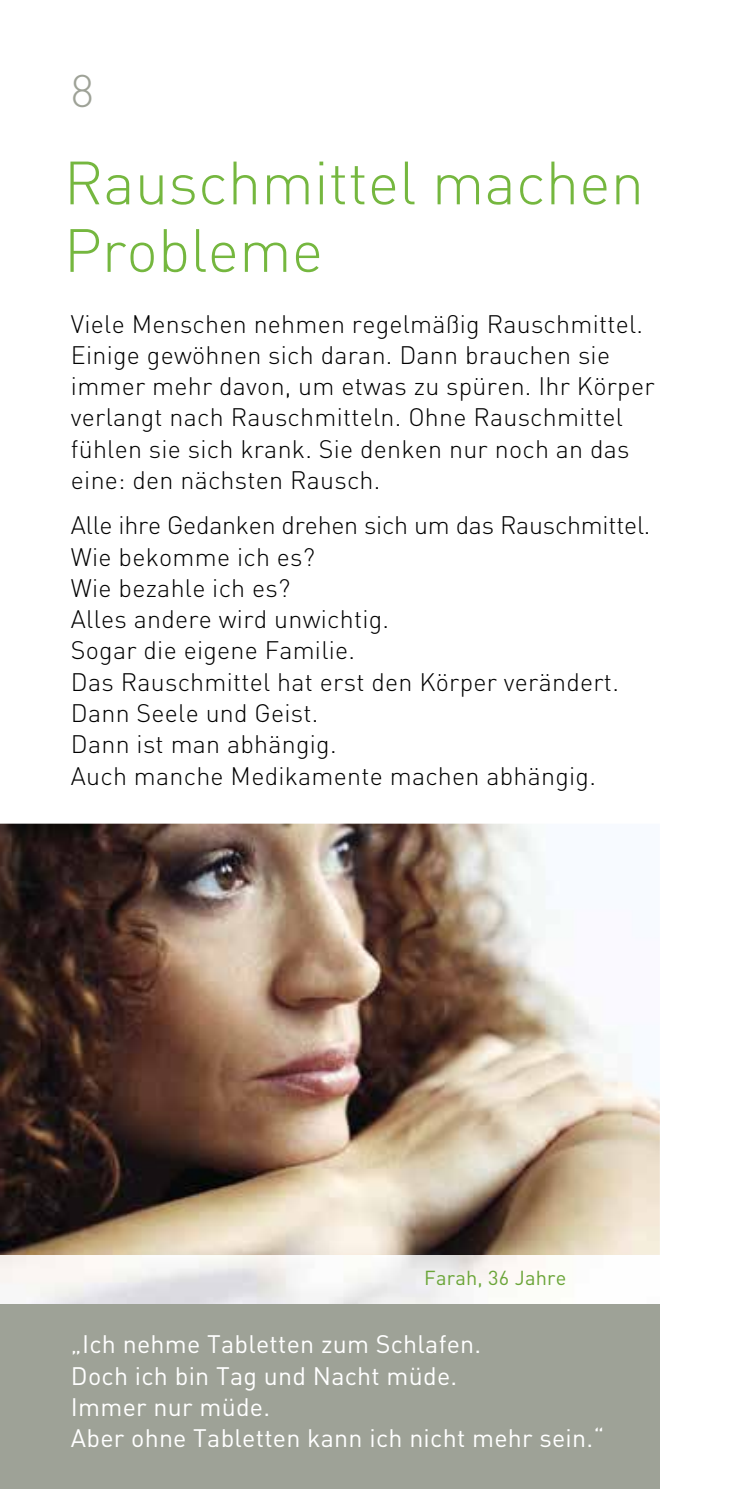
<style>
.page{position:relative;width:745px;height:1489px;background:#fff}
.page>*{position:absolute;margin:0;border:0;box-sizing:border-box;transform-origin:0 0}
.t1{font:300 60px/67.5px "DIN";color:#75b73f}
.t2{font:300 45px "DIN";color:#9ea297}
.t3{font:300 25px/31.2px "DIN";letter-spacing:.01em;color:#000}
.t4{font:25px/31.2px "DIN";letter-spacing:.01em;color:#fff}
.t5{font:20px "DIN";letter-spacing:.01em;color:#6aa538}
</style>
<div class="page">
<img style="left:0;top:823px;width:659px;height:431px">
<img style="left:0;top:1254px;width:659px;height:50px">
<div style="left:0;top:1304px;width:659px;height:184px;background:#9ea297"></div>
<h2 class="t2" style="left:71px;top:63px;width:25px">8</h2>
<h1 class="t1" style="left:64px;top:148px;width:581px">Rauschmittel machen<br>Probleme</h1>
<p class="t3" style="left:71px;top:308px;width:584px">Viele Menschen nehmen regelmäßig Rauschmittel.<br>Einige gewöhnen sich daran. Dann brauchen sie immer mehr davon, um etwas zu spüren. Ihr Körper verlangt nach Rauschmitteln. Ohne Rauschmittel fühlen sie sich krank. Sie denken nur noch an das eine: den nächsten Rausch.</p>
<p class="t3" style="left:71px;top:509px;width:580px">Alle ihre Gedanken drehen sich um das Rauschmittel.<br>Wie bekomme ich es?<br>Wie bezahle ich es?<br>Alles andere wird unwichtig.<br>Sogar die eigene Familie.<br>Das Rauschmittel hat erst den Körper verändert.<br>Dann Seele und Geist.<br>Dann ist man abhängig.<br>Auch manche Medikamente machen abhängig.</p>
<p class="t5" style="left:424px;top:1265px;width:144px">Farah, 36 Jahre</p>
<p class="t4" style="left:71px;top:1328px;width:534px">„Ich nehme Tabletten zum Schlafen.<br>Doch ich bin Tag und Nacht müde.<br>Immer nur müde.<br>Aber ohne Tabletten kann ich nicht mehr sein.“</p>
</div>
